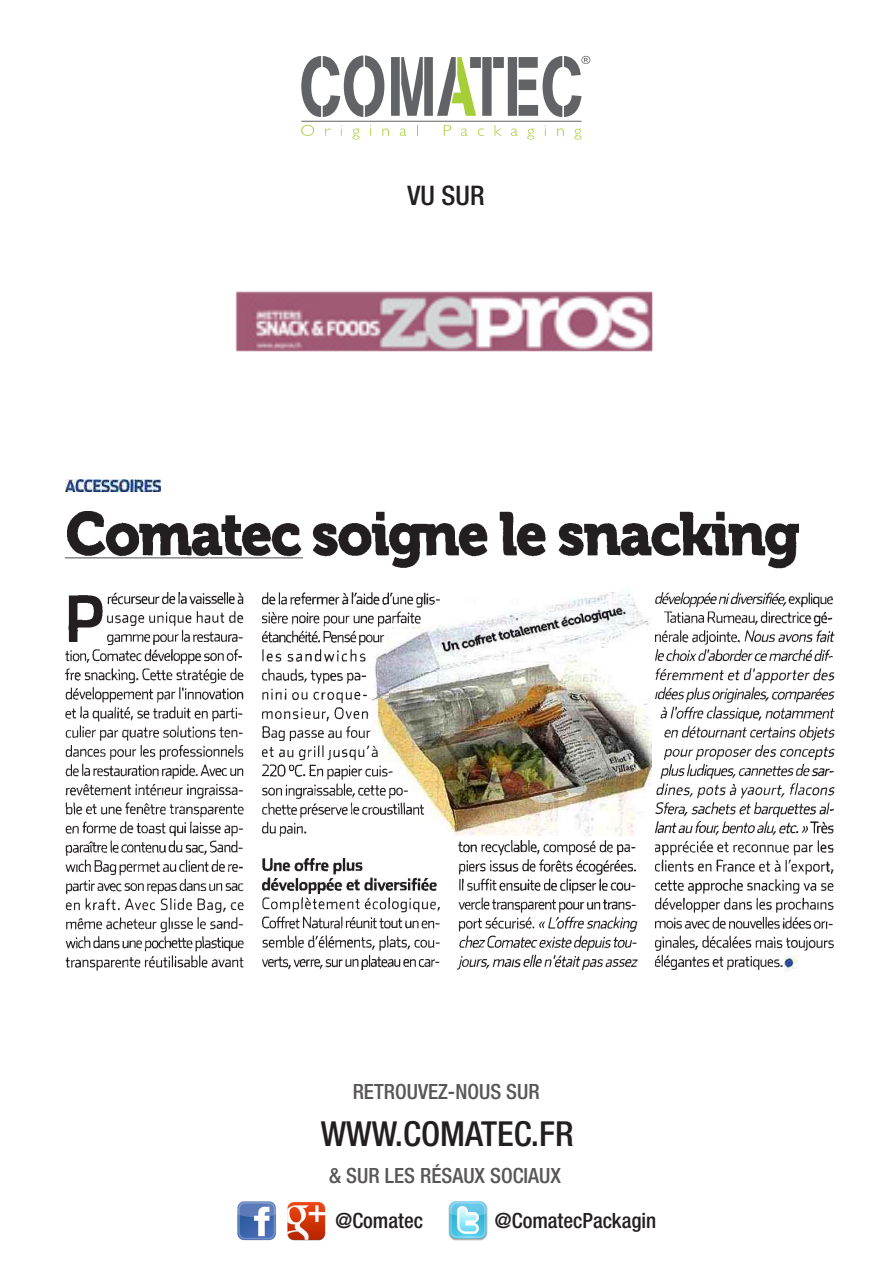
<style>
.page{position:relative;width:893px;height:1263px;background:#fff}
.page>*{position:absolute;margin:0;border:0;box-sizing:border-box;transform-origin:0 0}
.t1{font:500 condensed 34.5px "Helvetica Neue LT Std";color:#231f20}
.t2{font:500 condensed 27px "Helvetica Neue LT Std";color:#231f20}
.t3{font:500 condensed 21px "Helvetica Neue LT Std";color:#585657}
.t4{font:500 condensed 21px "Helvetica Neue LT Std";color:#231f20}
</style>
<div class="page">
<svg style="left:301px;top:55px;width:83px;height:62px"></svg>
<svg style="left:391px;top:56px;width:199px;height:61px"></svg>
<hr style="left:301px;top:121px;width:280px;height:1px;background:#626366">
<svg style="left:301px;top:125px;width:13px;height:11px"></svg>
<svg style="left:325px;top:128px;width:6px;height:8px"></svg>
<svg style="left:352px;top:129px;width:8px;height:11px"></svg>
<svg style="left:382px;top:128px;width:7px;height:8px"></svg>
<svg style="left:400px;top:128px;width:7px;height:8px"></svg>
<svg style="left:444px;top:125px;width:7px;height:11px"></svg>
<svg style="left:461px;top:128px;width:7px;height:8px"></svg>
<svg style="left:478px;top:128px;width:6px;height:8px"></svg>
<svg style="left:495px;top:125px;width:7px;height:11px"></svg>
<svg style="left:511px;top:128px;width:7px;height:8px"></svg>
<svg style="left:527px;top:129px;width:7px;height:11px"></svg>
<svg style="left:557px;top:128px;width:7px;height:8px"></svg>
<svg style="left:574px;top:129px;width:7px;height:11px"></svg>
<img style="left:448px;top:1201px;width:40px;height:39px">
<img style="left:237px;top:1201px;width:39px;height:40px">
<img style="left:287px;top:1202px;width:38px;height:39px">
<img style="left:235px;top:291px;width:418px;height:61px">
<img style="left:67px;top:511px;width:732px;height:58px">
<img style="left:65px;top:593px;width:179px;height:377px">
<img style="left:263px;top:859px;width:173px;height:35px">
<img style="left:263px;top:897px;width:177px;height:73px">
<img style="left:457px;top:840px;width:181px;height:130px">
<img style="left:656px;top:593px;width:178px;height:377px">
<img style="left:263px;top:592px;width:177px;height:245px">
<img style="left:65px;top:480px;width:95px;height:11px">
<img style="left:448px;top:592px;width:203px;height:243px">
<img style="left:428px;top:697px;width:38px;height:127px">
<img style="left:411px;top:671px;width:48px;height:131px">
<img style="left:394px;top:671px;width:56px;height:113px">
<img style="left:382px;top:648px;width:23px;height:114px">
<img style="left:371px;top:650px;width:26px;height:80px">
<img style="left:368px;top:660px;width:20px;height:38px">
<img style="left:374px;top:721px;width:18px;height:15px">
<img style="left:386px;top:627px;width:91px;height:44px">
<img style="left:428px;top:612px;width:30px;height:55px">
<img style="left:784px;top:956px;width:13px;height:14px">
<hr style="left:66px;top:557px;width:236px;height:1px;background:#fff">
<hr style="left:64px;top:558px;width:239px;height:1px;background:#fff">
<p class="t2" style="left:407px;top:179px;width:78px">VU SUR</p>
<p class="t3" style="left:353px;top:1079px;width:189px">RETROUVEZ-NOUS SUR</p>
<h1 class="t1" style="left:321px;top:1113px;width:255px">WWW.COMATEC.FR</h1>
<p class="t3" style="left:329px;top:1163px;width:233px">&amp; SUR LES RÉSAUX SOCIAUX</p>
<p class="t4" style="left:336px;top:1208px;width:89px">@Comatec</p>
<p class="t4" style="left:495px;top:1208px;width:163px">@ComatecPackagin</p>
</div>
